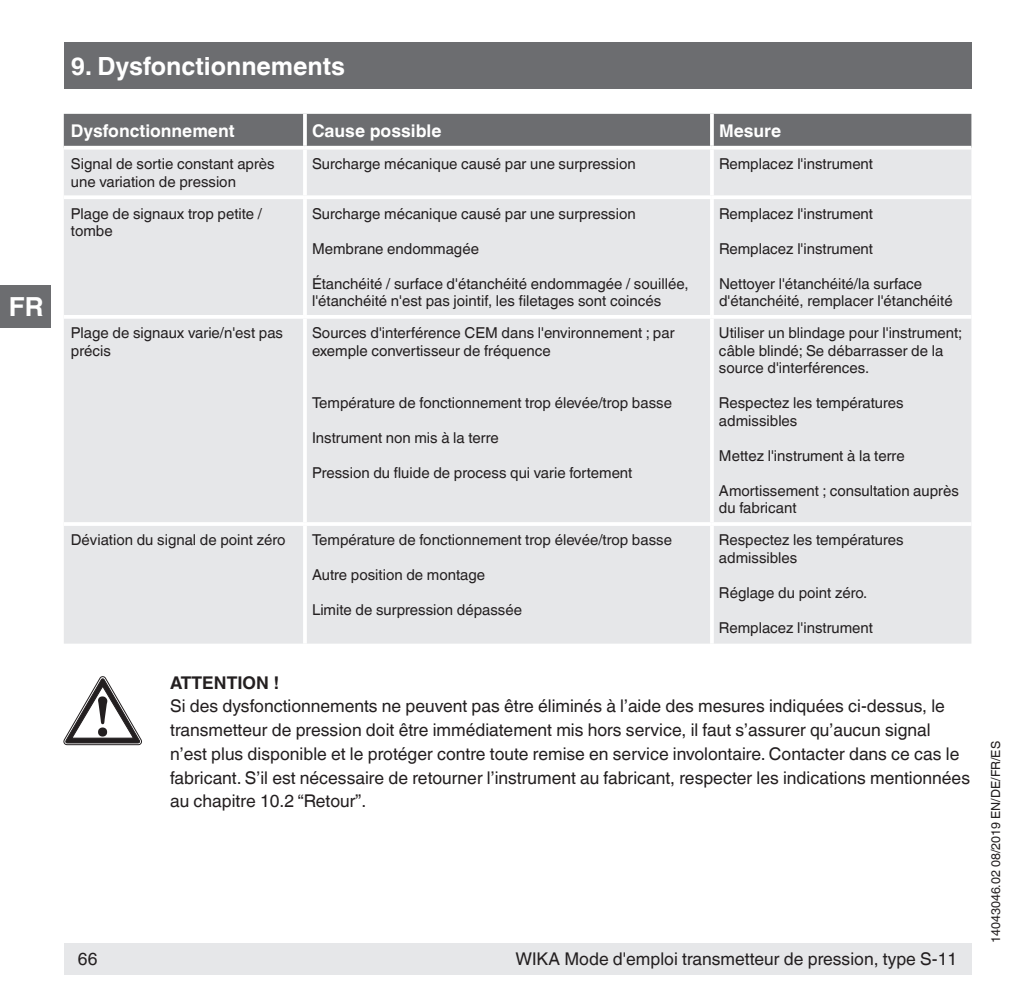
<style>
.page{position:relative;width:1021px;height:1007px;background:#fff}
.page>*{position:absolute;margin:0;border:0;box-sizing:border-box;transform-origin:0 0}
.t1{font:700 26.25px "Helvetica World";color:#fff}
.t2{font:700 25px "Helvetica World";color:#fff}
.t3{font:17.5px/23.8px "Helvetica World";color:#231f20}
.t4{font:700 17.5px "Helvetica World";color:#fff}
.t5{font:700 17.5px "Helvetica World";color:#231f20}
.t6{font:15px/17.5px "Helvetica World";color:#231f20}
.t7{font:12.5px "Helvetica World";color:#231f20}
</style>
<div class="page">
<div style="left:64px;top:943px;width:907px;height:31px;background:#e6e7e9"></div>
<div style="left:64px;top:43px;width:907px;height:46px;background:#6c6d70"></div>
<div style="left:0;top:285px;width:50px;height:43px;background:#6c6d70"></div>
<div style="left:64px;top:114px;width:907px;height:32px;background:#6c6d70"></div>
<div style="left:64px;top:149px;width:907px;height:494px;background:#e6e7e9"></div>
<svg style="left:303px;top:114px;width:4px;height:32px"></svg>
<hr style="left:710px;top:114px;width:3px;height:32px;background:#fff">
<hr style="left:303px;top:149px;width:4px;height:46px;background:#fff">
<hr style="left:710px;top:149px;width:3px;height:46px;background:#fff">
<hr style="left:64px;top:195px;width:241px;height:4px;background:#fff">
<hr style="left:305px;top:195px;width:407px;height:4px;background:#fff">
<hr style="left:303px;top:199px;width:4px;height:116px;background:#fff">
<hr style="left:712px;top:195px;width:259px;height:4px;background:#fff">
<hr style="left:710px;top:199px;width:3px;height:116px;background:#fff">
<hr style="left:64px;top:315px;width:241px;height:4px;background:#fff">
<hr style="left:305px;top:315px;width:407px;height:4px;background:#fff">
<hr style="left:303px;top:319px;width:4px;height:203px;background:#fff">
<hr style="left:712px;top:315px;width:259px;height:4px;background:#fff">
<hr style="left:710px;top:319px;width:3px;height:203px;background:#fff">
<hr style="left:64px;top:522px;width:241px;height:4px;background:#fff">
<hr style="left:305px;top:522px;width:407px;height:4px;background:#fff">
<hr style="left:303px;top:526px;width:4px;height:117px;background:#fff">
<hr style="left:712px;top:522px;width:259px;height:4px;background:#fff">
<hr style="left:710px;top:526px;width:3px;height:117px;background:#fff">
<svg style="left:64px;top:676px;width:78px;height:68px"></svg>
<h1 class="t1" style="left:9px;top:292px;width:36px">FR</h1>
<h2 class="t2" style="left:71px;top:51px;width:276px">9. Dysfonctionnements</h2>
<p class="t4" style="left:71px;top:121px;width:165px">Dysfonctionnement</p>
<p class="t4" style="left:312px;top:121px;width:131px">Cause possible</p>
<p class="t4" style="left:719px;top:121px;width:63px">Mesure</p>
<p class="t6" style="left:71px;top:155px;width:205px">Signal de sortie constant après une variation de pression</p>
<p class="t6" style="left:312px;top:155px;width:325px">Surcharge mécanique causé par une surpression</p>
<p class="t6" style="left:719px;top:155px;width:156px">Remplacez l'instrument</p>
<p class="t6" style="left:71px;top:205px;width:193px">Plage de signaux trop petite / tombe</p>
<p class="t6" style="left:312px;top:205px;width:325px">Surcharge mécanique causé par une surpression</p>
<p class="t6" style="left:312px;top:240px;width:168px">Membrane endommagée</p>
<p class="t6" style="left:312px;top:275px;width:378px">Étanchéité / surface d'étanchéité endommagée / souillée, l'étanchéité n'est pas jointif, les filetages sont coincés</p>
<p class="t6" style="left:719px;top:205px;width:156px">Remplacez l'instrument</p>
<p class="t6" style="left:719px;top:240px;width:156px">Remplacez l'instrument</p>
<p class="t6" style="left:719px;top:275px;width:235px">Nettoyer l'étanchéité/la surface d'étanchéité, remplacer l'étanchéité</p>
<p class="t6" style="left:71px;top:324px;width:214px">Plage de signaux varie/n'est pas précis</p>
<p class="t6" style="left:312px;top:324px;width:364px">Sources d'interférence CEM dans l'environnement ; par exemple convertisseur de fréquence</p>
<p class="t6" style="left:312px;top:394px;width:361px">Température de fonctionnement trop élevée/trop basse</p>
<p class="t6" style="left:312px;top:429px;width:188px">Instrument non mis à la terre</p>
<p class="t6" style="left:312px;top:464px;width:322px">Pression du fluide de process qui varie fortement</p>
<p class="t6" style="left:71px;top:531px;width:216px">Déviation du signal de point zéro</p>
<p class="t6" style="left:312px;top:531px;width:361px">Température de fonctionnement trop élevée/trop basse</p>
<p class="t6" style="left:312px;top:566px;width:175px">Autre position de montage</p>
<p class="t6" style="left:312px;top:601px;width:211px">Limite de surpression dépassée</p>
<p class="t6" style="left:719px;top:324px;width:245px">Utiliser un blindage pour l'instrument; câble blindé; Se débarrasser de la source d'interférences.</p>
<p class="t6" style="left:719px;top:394px;width:186px">Respectez les températures admissibles</p>
<p class="t6" style="left:719px;top:447px;width:187px">Mettez l'instrument à la terre</p>
<p class="t6" style="left:719px;top:482px;width:241px">Amortissement ; consultation auprès du fabricant</p>
<p class="t6" style="left:719px;top:531px;width:186px">Respectez les températures admissibles</p>
<p class="t6" style="left:719px;top:584px;width:150px">Réglage du point zéro.</p>
<p class="t6" style="left:719px;top:619px;width:156px">Remplacez l'instrument</p>
<p class="t5" style="left:170px;top:672px;width:111px">ATTENTION !</p>
<p class="t3" style="left:170px;top:694px;width:801px">Si des dysfonctionnements ne peuvent pas être éliminés à l’aide des mesures indiquées ci-dessus, le transmetteur de pression doit être immédiatement mis hors service, il faut s’assurer qu’aucun signal n’est plus disponible et le protéger contre toute remise en service involontaire. Contacter dans ce cas le fabricant. S’il est nécessaire de retourner l’instrument au fabricant, respecter les indications mentionnées au chapitre 10.2 “Retour”.</p>
<p class="t3" style="left:78px;top:947px;width:21px">66</p>
<p class="t3" style="left:515px;top:947px;width:443px">WIKA Mode d'emploi transmetteur de pression, type S-11</p>
<p class="t7" style="left:988px;top:943px;width:203px;rotate:-90deg">14043046.02 08/2019 EN/DE/FR/ES</p>
</div>
